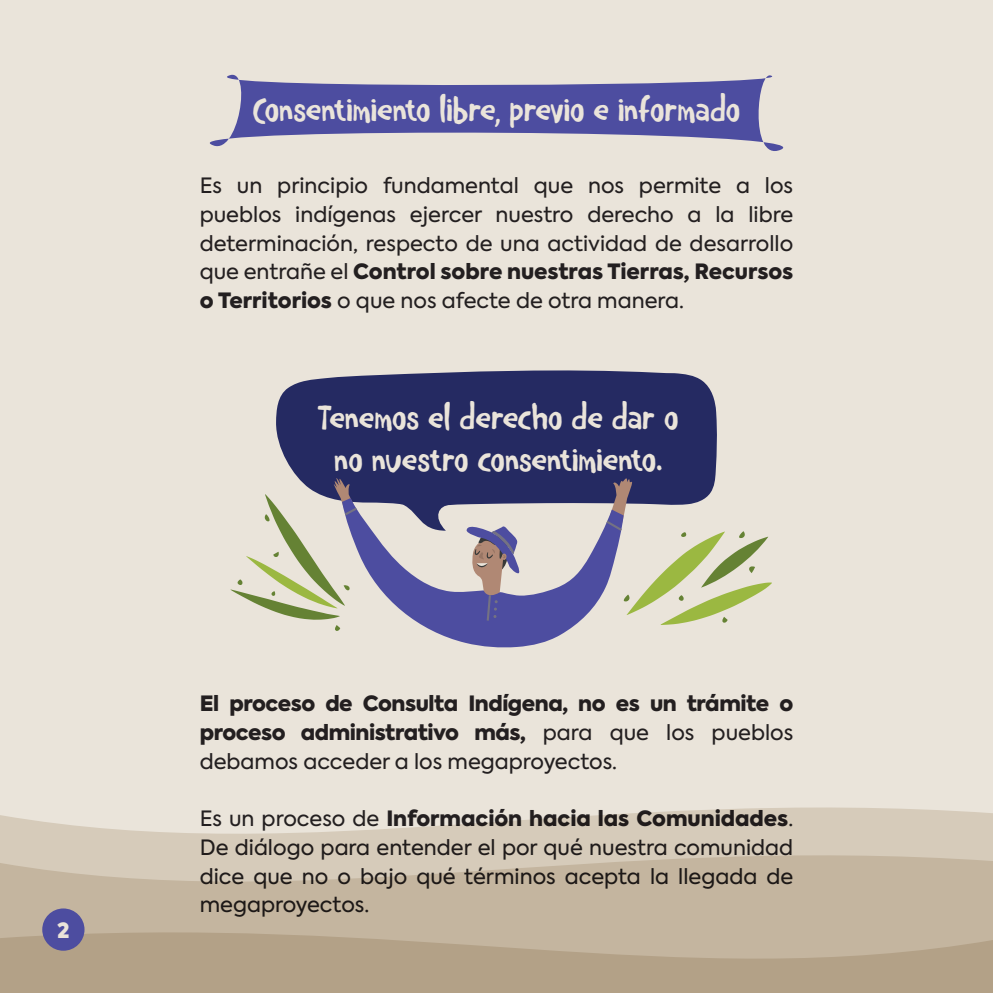
<style>
.page{position:relative;width:993px;height:993px;background:#fff}
.page>*{position:absolute;margin:0;border:0;box-sizing:border-box;transform-origin:0 0}
.t1{font:35px/42px "Daft Brush Text";color:#eae4da;text-align:center}
.t2{font:21px/28.7px "Axiforma";color:#231f20;text-align:justify}
.t3{font:900 21px/28.7px "Axiforma";letter-spacing:-.02em;color:#231f20;text-align:justify}
.t4{font:900 21px "Axiforma";color:#eae4da}
.s1{font-weight:900}
.s2{font-weight:400}
</style>
<div class="page">
<div style="left:0;top:0;width:992px;height:992px;background:#eae4da"></div>
<div style="left:276px;top:370px;width:441px;height:128px;background:#252a62"></div>
<svg style="left:209px;top:74px;width:575px;height:77px;fill:#4d4da0"></svg>
<svg style="left:360px;top:498px;width:244px;height:150px"></svg>
<svg style="left:466px;top:521px;width:56px;height:101px"></svg>
<svg style="left:0;top:807px;width:992px;height:48px;fill:#d6cbba"></svg>
<svg style="left:0;top:855px;width:992px;height:77px;background:#c7b8a3"></svg>
<svg style="left:0;top:932px;width:992px;height:60px;background:#b6a58c"></svg>
<svg style="left:604px;top:477px;width:167px;height:147px"></svg>
<svg style="left:230px;top:477px;width:130px;height:153px"></svg>
<div style="left:42px;top:908px;width:42px;height:42px;background:#4d4da0;border-radius:50%"></div>
<p class="t4" style="left:57px;top:914px;width:14px">2</p>
<h1 class="t1" style="left:252px;top:88px;width:489px">Consentimiento libre, previo e informado</h1>
<p class="t2" style="left:200px;top:172px;width:595px">Es un principio fundamental que nos permite a los pueblos indígenas ejercer nuestro derecho a la libre determinación, respecto de una actividad de desarrollo que entrañe el <span class="s1">Control sobre nuestras Tierras, Recursos o Territorios</span> o que nos afecte de otra manera.</p>
<h1 class="t1" style="left:318px;top:396px;width:362px">Tenemos el derecho de dar o no nuestro consentimiento.</h1>
<p class="t3" style="left:200px;top:689px;width:595px">El proceso de Consulta Indígena, no es un trámite o proceso administrativo más, <span class="s2">para que los pueblos debamos acceder a los megaproyectos.</span></p>
<p class="t2" style="left:200px;top:804px;width:595px">Es un proceso de <span class="s1">Información hacia las Comunidades</span>.<br>De diálogo para entender el por qué nuestra comunidad dice que no o bajo qué términos acepta la llegada de megaproyectos.</p>
</div>
